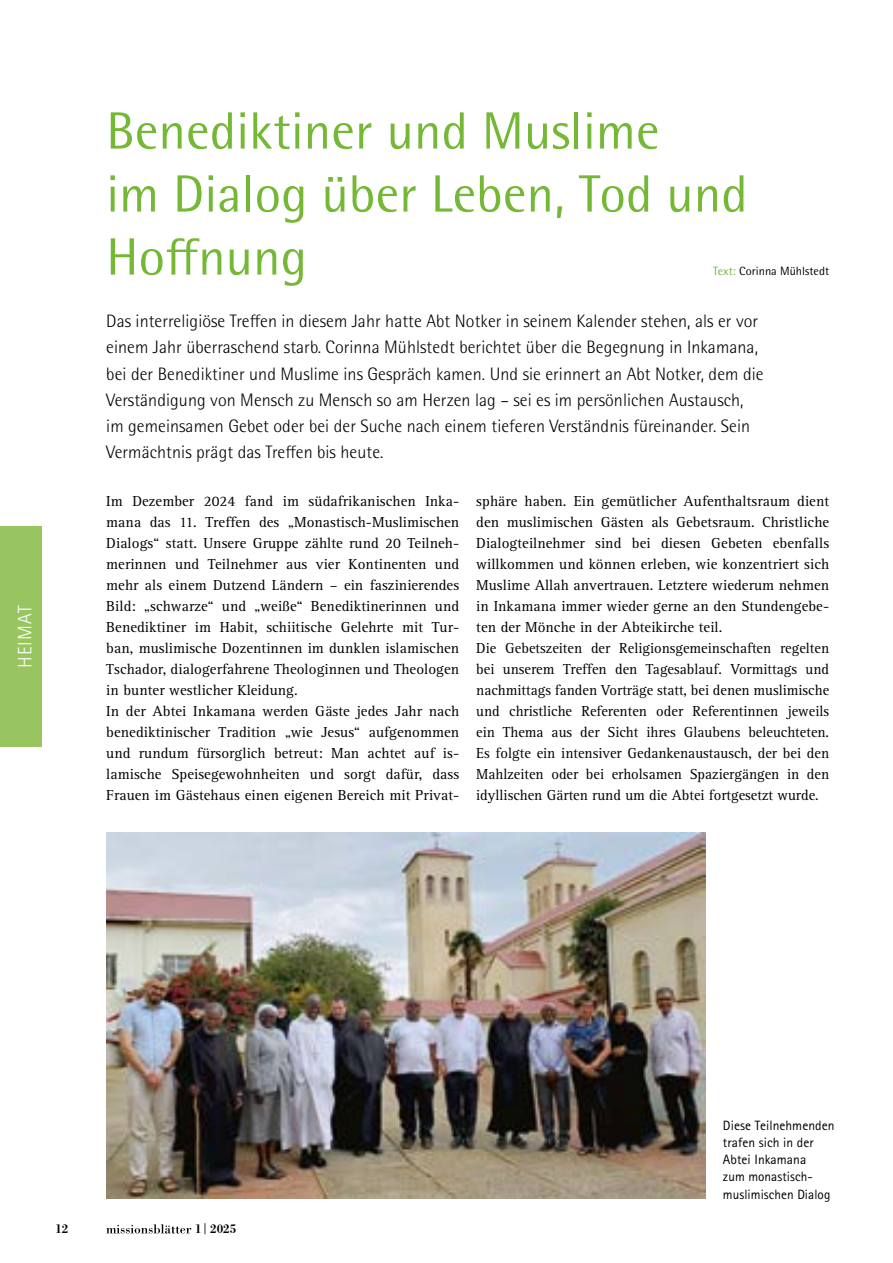
<style>
.page{position:relative;width:893px;height:1263px;background:#fff}
.page>*{position:absolute;margin:0;border:0;box-sizing:border-box;transform-origin:0 0}
.t1{font:52.5px/63px "Rotis Semi Sans Pro";letter-spacing:.005em;color:#75b836}
.t2{font:300 19.5px "Rotis Sans Serif Pro";letter-spacing:.05em;color:#fff}
.t3{font:300 18px/26.2px "Rotis Semi Sans Pro";letter-spacing:.005em;color:#000}
.t4{font:15px/21px "Rotis Serif Std";letter-spacing:.005em;color:#000}
.t5{font:13.5px/17.2px "Rotis Sans Serif Pro";letter-spacing:.005em;color:#000}
.t6{font:500 13.2px "Bodoni URW";color:#000}
.t7{font:12px "Rotis Semi Sans Pro";letter-spacing:.005em;color:#000}
.s1{color:#75b836}
.s2{font-weight:300}
</style>
<div class="page">
<svg style="left:106px;top:1224px;width:85px;height:9px"></svg>
<div style="left:0;top:527px;width:42px;height:220px;background:#98c55f"></div>
<img style="left:106px;top:832px;width:600px;height:367px">
<h2 class="t2" style="left:14px;top:668px;width:64px;rotate:-90deg">HEIMAT</h2>
<h1 class="t1" style="left:106px;top:100px;width:643px">Benediktiner und Muslime<br>im Dialog über Leben, Tod und<br>Hoffnung</h1>
<p class="t3" style="left:106px;top:308px;width:659px">Das interreligiöse Treffen in diesem Jahr hatte Abt Notker in seinem Kalender stehen, als er vor einem Jahr überraschend starb. Corinna Mühlstedt berichtet über die Begegnung in Inkamana, bei der Benediktiner und Muslime ins Gespräch kamen. Und sie erinnert an Abt Notker, dem die Verständigung von Mensch zu Mensch so am Herzen lag – sei es im persönlichen Austausch, im gemeinsamen Gebet oder bei der Suche nach einem tieferen Verständnis füreinander. Sein Vermächtnis prägt das Treffen bis heute.</p>
<p class="t7" style="left:713px;top:263px;width:118px"><span class="s1">Text:</span> Corinna Mühlstedt</p>
<p class="t4" style="left:106px;top:490px;width:354px">Im Dezember 2024 fand im südafrikanischen Inka&shy;mana das 11. Treffen des „Monastisch-Muslimischen Dialogs“ statt. Unsere Gruppe zählte rund 20 Teilneh&shy;merinnen und Teilnehmer aus vier Kontinenten und mehr als einem Dutzend Ländern – ein faszinierendes Bild: „schwarze“ und „weiße“ Benediktinerinnen und Benediktiner im Habit, schiitische Gelehrte mit Tur&shy;ban, muslimische Dozentinnen im dunklen islamischen Tschador, dialogerfahrene Theologinnen und Theologen in bunter westlicher Kleidung.<br>In der Abtei Inkamana werden Gäste jedes Jahr nach benediktinischer Tradition „wie Jesus“ aufgenommen und rundum fürsorglich betreut: Man achtet auf is&shy;lamische Speisegewohnheiten und sorgt dafür, dass Frauen im Gästehaus einen eigenen Bereich mit Privat-</p>
<p class="t4" style="left:476px;top:490px;width:354px">sphäre haben. Ein gemütlicher Aufenthaltsraum dient den muslimischen Gästen als Gebetsraum. Christliche Dialogteilnehmer sind bei diesen Gebeten ebenfalls willkommen und können erleben, wie konzentriert sich Muslime Allah anvertrauen. Letztere wiederum nehmen in Inkamana immer wieder gerne an den Stundengebe&shy;ten der Mönche in der Abteikirche teil.<br>Die Gebetszeiten der Religionsgemeinschaften regelten bei unserem Treffen den Tagesablauf. Vormittags und nachmittags fanden Vorträge statt, bei denen muslimische und christliche Referenten oder Referentinnen jeweils ein Thema aus der Sicht ihres Glaubens beleuchteten.<br>Es folgte ein intensiver Gedankenaustausch, der bei den Mahlzeiten oder bei erholsamen Spaziergängen in den idyllischen Gärten rund um die Abtei fortgesetzt wurde.</p>
<p class="t6" style="left:55px;top:1221px;width:15px">12</p>
<p class="t6" style="left:195px;top:1221px;width:43px">1<span class="s2">|</span>2025</p>
<p class="t5" style="left:723px;top:1116px;width:113px">Diese Teilnehmenden trafen sich in der<br>Abtei Inkamana<br>zum monastisch-- muslimischen Dialog</p>
</div>
